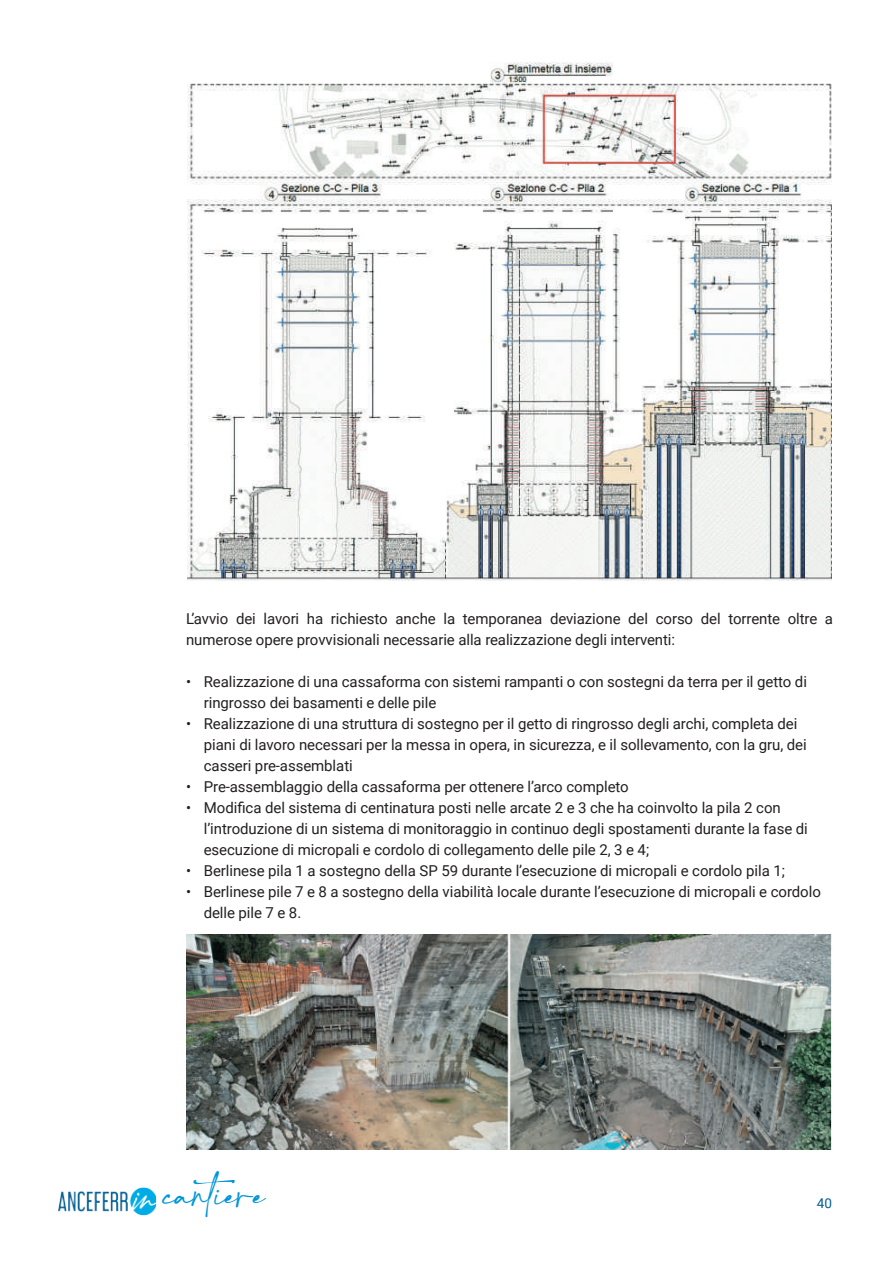
<style>
.page{position:relative;width:893px;height:1263px;background:#fff}
.page>*{position:absolute;margin:0;border:0;box-sizing:border-box;transform-origin:0 0}
.t1{font:46.5px "Charlotte";color:#0095d9}
.t2{font:15px/21px "Roboto";letter-spacing:-.005em;color:#231f20}
.t3{font:13.5px "Roboto";color:#015c8d}
</style>
<div class="page">
<img style="left:58px;top:1187px;width:98px;height:29px">
<img style="left:188px;top:62px;width:644px;height:519px">
<img style="left:186px;top:935px;width:646px;height:215px">
<p class="t2" style="left:186px;top:608px;width:648px">L’avvio dei lavori ha richiesto anche la temporanea deviazione del corso del torrente oltre a numerose opere provvisionali necessarie alla realizzazione degli interventi:</p>
<p class="t2" style="left:204px;top:671px;width:605px;text-indent:-18px">• Realizzazione di una cassaforma con sistemi rampanti o con sostegni da terra per il getto di ringrosso dei basamenti e delle pile</p>
<p class="t2" style="left:204px;top:713px;width:604px;text-indent:-18px">• Realizzazione di una struttura di sostegno per il getto di ringrosso degli archi, completa dei piani di lavoro necessari per la messa in opera, in sicurezza, e il sollevamento, con la gru, dei casseri pre-assemblati</p>
<p class="t2" style="left:186px;top:776px;width:444px">• Pre-assemblaggio della cassaforma per ottenere l’arco completo</p>
<p class="t2" style="left:204px;top:797px;width:605px;text-indent:-18px">• Modifica del sistema di centinatura posti nelle arcate 2 e 3 che ha coinvolto la pila 2 con l’introduzione di un sistema di monitoraggio in continuo degli spostamenti durante la fase di esecuzione di micropali e cordolo di collegamento delle pile 2, 3 e 4;</p>
<p class="t2" style="left:186px;top:860px;width:600px">• Berlinese pila 1 a sostegno della SP 59 durante l’esecuzione di micropali e cordolo pila 1;</p>
<p class="t2" style="left:204px;top:881px;width:619px;text-indent:-18px">• Berlinese pile 7 e 8 a sostegno della viabilità locale durante l’esecuzione di micropali e cordolo delle pile 7 e 8.</p>
<h1 class="t1" style="left:163px;top:1168px;width:104px">cantiere</h1>
<p class="t3" style="left:817px;top:1196px;width:17px">40</p>
</div>
